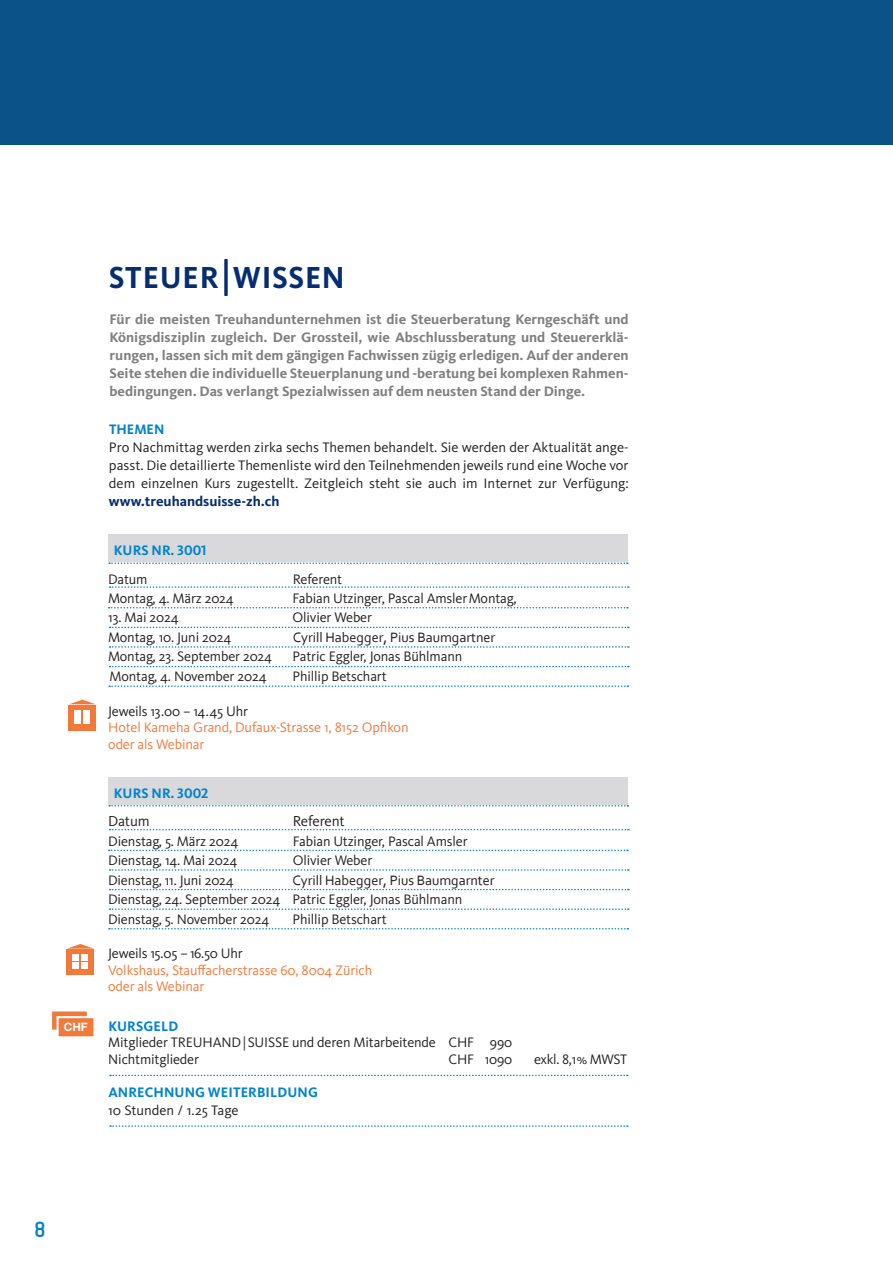
<style>
.page{position:relative;width:893px;height:1263px;background:#fff}
.page>*{position:absolute;margin:0;border:0;box-sizing:border-box;transform-origin:0 0}
.t1{font:700 31.5px "Kievit Pro";letter-spacing:.025em;color:#052d6f}
.t2{font:700 21px "Beta Sans";color:#0084ca}
.t3{font:15px "Kievit Pro";letter-spacing:-.01em;color:#231f20}
.t4{font:14.25px/18px "Kievit Pro";letter-spacing:-.01em;color:#231f20}
.t5{font:700 14.25px/18px "Kievit Pro";color:#808083;text-align:justify}
.t6{font:14.25px/16.5px "Kievit Pro";letter-spacing:-.01em;color:#f3793b}
.t7{font:14.25px "Corbel";color:#231f20}
.t8{font:700 14.25px "Kievit Pro";letter-spacing:.01em;color:#0084ca}
.t9{font:700 14.25px "Kievit Pro";color:#052d6f}
.t10{font:700 11.55px "Helvetica Neue LT Std";color:#fff}
</style>
<div class="page">
<div style="left:0;top:0;width:893px;height:145px;background:#0b5289"></div>
<svg style="left:110px;top:1075px;width:518px;height:1px"></svg>
<svg style="left:110px;top:1125px;width:518px;height:2px"></svg>
<div style="left:108px;top:535px;width:520px;height:27px;background:#d9d9dc"></div>
<svg style="left:109px;top:562px;width:519px;height:2px"></svg>
<svg style="left:110px;top:586px;width:519px;height:2px"></svg>
<svg style="left:109px;top:607px;width:519px;height:1px"></svg>
<svg style="left:110px;top:666px;width:519px;height:1px"></svg>
<svg style="left:110px;top:627px;width:519px;height:1px"></svg>
<svg style="left:110px;top:646px;width:519px;height:2px"></svg>
<svg style="left:109px;top:685px;width:519px;height:2px"></svg>
<div style="left:108px;top:777px;width:520px;height:28px;background:#d9d9dc"></div>
<svg style="left:109px;top:805px;width:519px;height:1px"></svg>
<svg style="left:110px;top:829px;width:519px;height:1px"></svg>
<svg style="left:109px;top:849px;width:519px;height:2px"></svg>
<svg style="left:110px;top:908px;width:519px;height:2px"></svg>
<svg style="left:110px;top:869px;width:519px;height:2px"></svg>
<svg style="left:110px;top:889px;width:519px;height:1px"></svg>
<svg style="left:109px;top:928px;width:519px;height:1px"></svg>
<div style="left:69px;top:705px;width:27px;height:25px;background:#f3793b"></div>
<svg style="left:75px;top:710px;width:15px;height:14px"></svg>
<svg style="left:70px;top:700px;width:25px;height:4px"></svg>
<div style="left:66px;top:949px;width:28px;height:26px;background:#f3793b"></div>
<svg style="left:67px;top:944px;width:27px;height:24px"></svg>
<div style="left:50px;top:1009px;width:39px;height:23px;background:#f3793b;border:2px solid #fff"></div>
<div style="left:57px;top:1016px;width:39px;height:22px;background:#f3793b;border:2px solid #fff"></div>
<svg style="left:224px;top:259px;width:4px;height:37px"></svg>
<p class="t10" style="left:64px;top:1019px;width:25px">CHF</p>
<h1 class="t1" style="left:109px;top:259px;width:238px">STEUER WISSEN</h1>
<p class="t5" style="left:110px;top:311px;width:521px">Für die meisten Treuhandunternehmen ist die Steuerberatung Kerngeschäft und Königsdisziplin zugleich. Der Grossteil, wie Abschlussberatung und Steuererklä&shy;rungen, lassen sich mit dem gängigen Fachwissen zügig erledigen. Auf der anderen Seite stehen die individuelle Steuerplanung und -beratung bei komplexen Rahmen&shy;bedingungen. Das verlangt Spezialwissen auf dem neusten Stand der Dinge.</p>
<p class="t8" style="left:109px;top:421px;width:57px">THEMEN</p>
<p class="t4" style="left:109px;top:438px;width:521px;text-align:justify">Pro Nachmittag werden zirka sechs Themen behandelt. Sie werden der Aktualität ange&shy;passt. Die detaillierte Themenliste wird den Teilnehmenden jeweils rund eine Woche vor dem einzelnen Kurs zugestellt. Zeitgleich steht sie auch im Internet zur Verfügung:</p>
<p class="t9" style="left:109px;top:493px;width:172px">www.treuhandsuisse-zh.ch</p>
<p class="t8" style="left:114px;top:542px;width:94px">KURS NR. 3001</p>
<p class="t4" style="left:108px;top:570px;width:41px">Datum</p>
<p class="t4" style="left:293px;top:570px;width:51px">Referent</p>
<p class="t4" style="left:108px;top:589px;width:127px">Montag, 4. März 2024</p>
<p class="t4" style="left:293px;top:589px;width:225px">Fabian Utzinger, Pascal AmslerMontag,</p>
<p class="t4" style="left:108px;top:609px;width:72px">13. Mai 2024</p>
<p class="t4" style="left:293px;top:609px;width:81px">Olivier Weber</p>
<p class="t4" style="left:108px;top:628px;width:125px">Montag, 10. Juni 2024</p>
<p class="t7" style="left:293px;top:631px;width:204px">Cyrill Habegger, Pius Baumgartner</p>
<p class="t4" style="left:108px;top:648px;width:166px">Montag, 23. September 2024</p>
<p class="t4" style="left:293px;top:648px;width:171px">Patric Eggler, Jonas Bühlmann</p>
<p class="t4" style="left:110px;top:667px;width:159px">Montag, 4. November 2024</p>
<p class="t4" style="left:293px;top:667px;width:96px">Phillip Betschart</p>
<p class="t4" style="left:108px;top:702px;width:141px">Jeweils 13.00 – 14.45 Uhr</p>
<p class="t6" style="left:108px;top:719px;width:302px">Hotel Kameha Grand, Dufaux-Strasse 1, 8152 Opfikon oder als Webinar</p>
<p class="t8" style="left:114px;top:784px;width:96px">KURS NR. 3002</p>
<p class="t3" style="left:108px;top:812px;width:43px">Datum</p>
<p class="t3" style="left:293px;top:812px;width:54px">Referent</p>
<p class="t4" style="left:108px;top:832px;width:132px">Dienstag, 5. März 2024</p>
<p class="t4" style="left:293px;top:832px;width:176px">Fabian Utzinger, Pascal Amsler</p>
<p class="t4" style="left:108px;top:851px;width:131px">Dienstag, 14. Mai 2024</p>
<p class="t4" style="left:293px;top:851px;width:81px">Olivier Weber</p>
<p class="t4" style="left:108px;top:871px;width:127px">Dienstag, 11. Juni 2024</p>
<p class="t7" style="left:293px;top:874px;width:204px">Cyrill Habegger, Pius Baumgarnter</p>
<p class="t4" style="left:108px;top:890px;width:356px;line-height:19.5px">Dienstag, 24. September 2024 Patric Eggler, Jonas Bühlmann<br>Dienstag, 5. November 2024</p>
<p class="t4" style="left:293px;top:910px;width:96px">Phillip Betschart</p>
<p class="t4" style="left:108px;top:944px;width:136px">Jeweils 15.05 – 16.50 Uhr</p>
<p class="t6" style="left:108px;top:961px;width:265px">Volkshaus, Stauffacherstrasse 60, 8004 Zürich oder als Webinar</p>
<p class="t8" style="left:108px;top:1017px;width:71px">KURSGELD</p>
<p class="t4" style="left:108px;top:1034px;width:405px;line-height:16.5px">Mitglieder TREUHAND|SUISSE und deren Mitarbeitende CHF 990<br>Nichtmitglieder</p>
<p class="t4" style="left:448px;top:1050px;width:65px">CHF 1090</p>
<p class="t4" style="left:534px;top:1050px;width:95px">exkl. 8,1% MWST</p>
<p class="t8" style="left:108px;top:1083px;width:211px">ANRECHNUNG WEITERBILDUNG</p>
<p class="t4" style="left:108px;top:1101px;width:132px">10 Stunden / 1.25 Tage</p>
<h2 class="t2" style="left:34px;top:1217px;width:13px">8</h2>
</div>
